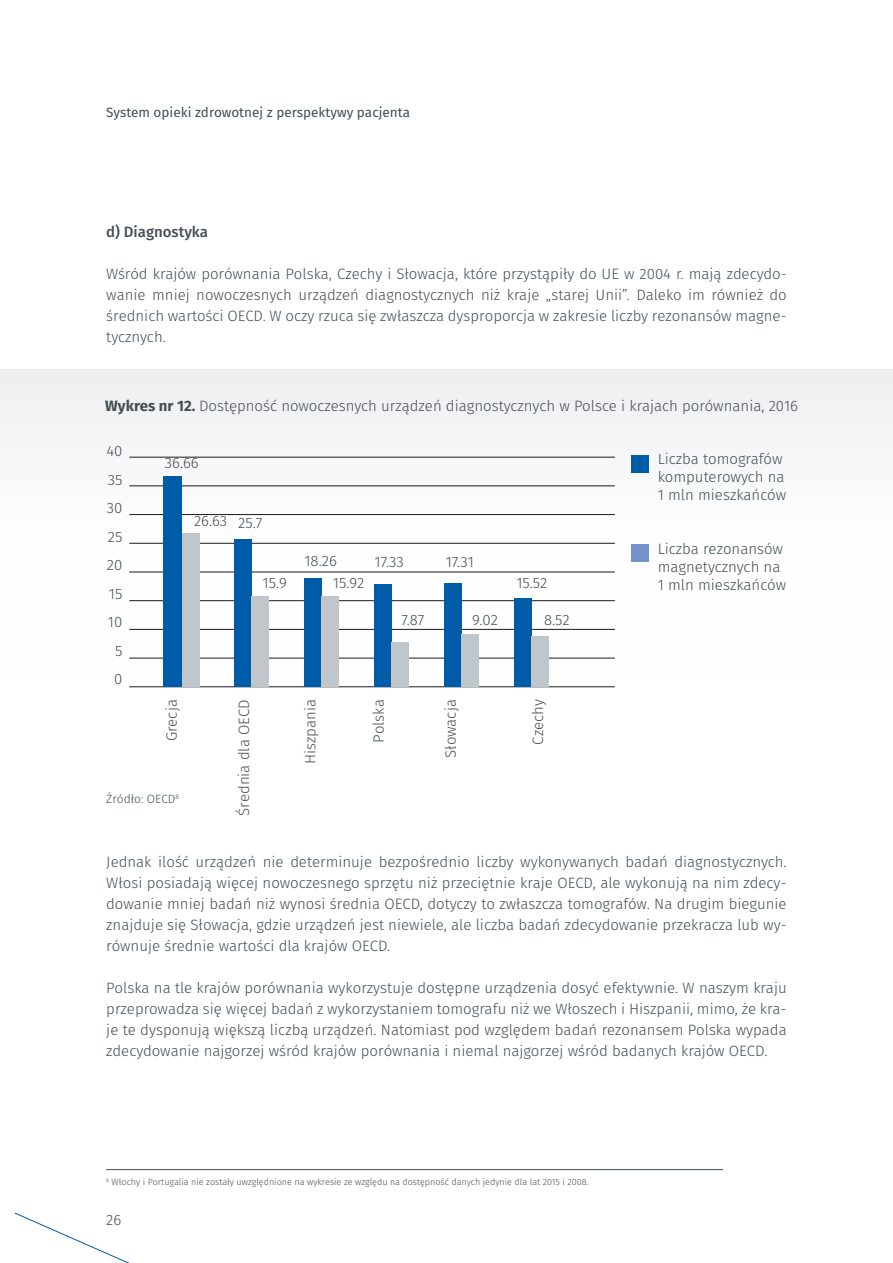
<style>
.page{position:relative;width:893px;height:1263px;background:#fff}
.page>*{position:absolute;margin:0;border:0;box-sizing:border-box;transform-origin:0 0}
.t1{font:300 15px/21px "Fira Sans";color:#434e54;text-align:justify}
.t2{font:500 15px "Fira Sans";color:#434e54}
.t3{font:13.5px "Fira Sans";color:#434e54}
.t4{font:300 12px "Fira Sans";color:#434e54}
.t5{font:300 9px "Fira Sans";color:#434e54}
.s1{font-weight:700}
</style>
<div class="page">
<div style="left:0;top:369px;width:893px;height:305px;background:linear-gradient(to right,#f6f7f7,#f8f9f9)"></div>
<div style="left:632px;top:456px;width:17px;height:17px;background:#005ca8"></div>
<div style="left:632px;top:545px;width:17px;height:17px;background:#7292c9"></div>
<hr style="left:106px;top:1169px;width:617px;height:1px;background:#434e54">
<hr style="left:129px;top:457px;width:486px;height:1px;background:#1c1b1a">
<hr style="left:129px;top:486px;width:486px;height:1px;background:#1c1b1a">
<hr style="left:129px;top:514px;width:486px;height:1px;background:#1c1b1a">
<hr style="left:129px;top:543px;width:486px;height:1px;background:#1c1b1a">
<hr style="left:129px;top:572px;width:486px;height:1px;background:#1c1b1a">
<hr style="left:129px;top:600px;width:486px;height:1px;background:#1c1b1a">
<hr style="left:129px;top:629px;width:486px;height:1px;background:#1c1b1a">
<hr style="left:129px;top:658px;width:486px;height:1px;background:#1c1b1a">
<hr style="left:129px;top:686px;width:486px;height:1px;background:#1c1b1a">
<div style="left:514px;top:598px;width:17px;height:89px;background:#005ca8"></div>
<div style="left:531px;top:636px;width:17px;height:51px;background:#c0c7cc"></div>
<div style="left:374px;top:584px;width:17px;height:103px;background:#005ca8"></div>
<div style="left:391px;top:643px;width:17px;height:44px;background:#c0c7cc"></div>
<div style="left:444px;top:583px;width:17px;height:104px;background:#005ca8"></div>
<div style="left:461px;top:635px;width:17px;height:52px;background:#c0c7cc"></div>
<div style="left:304px;top:578px;width:17px;height:109px;background:#005ca8"></div>
<div style="left:321px;top:597px;width:17px;height:90px;background:#c0c7cc"></div>
<div style="left:234px;top:539px;width:17px;height:148px;background:#005ca8"></div>
<div style="left:251px;top:597px;width:17px;height:90px;background:#c0c7cc"></div>
<div style="left:164px;top:477px;width:18px;height:210px;background:#005ca8"></div>
<div style="left:182px;top:533px;width:17px;height:154px;background:#c0c7cc"></div>
<svg style="left:15px;top:1213px;width:115px;height:50px"></svg>
<p class="t3" style="left:106px;top:102px;width:305px">System opieki zdrowotnej z perspektywy pacjenta</p>
<p class="t2" style="left:106px;top:221px;width:103px">d) Diagnostyka</p>
<p class="t1" style="left:106px;top:263px;width:682px">Wśród krajów porównania Polska, Czechy i Słowacja, które przystąpiły do UE w 2004 r. mają zdecydo&shy;wanie mniej nowoczesnych urządzeń diagnostycznych niż kraje „starej Unii”. Daleko im również do średnich wartości OECD. W oczy rzuca się zwłaszcza dysproporcja w zakresie liczby rezonansów magne&shy;tycznych.</p>
<p class="t1" style="left:105px;top:396px;width:694px"><span class="s1">Wykres nr 12.</span> Dostępność nowoczesnych urządzeń diagnostycznych w Polsce i krajach porównania, 2016</p>
<p class="t1" style="left:106px;top:437px;width:18px;line-height:28.5px;text-align:center">40<br>35<br>30<br>25<br>20<br>15<br>10<br>5<br>0</p>
<p class="t1" style="left:165px;top:453px;width:35px">36.66</p>
<p class="t1" style="left:194px;top:511px;width:35px">26.63</p>
<p class="t1" style="left:238px;top:512px;width:26px">25.7</p>
<p class="t1" style="left:262px;top:572px;width:26px">15.9</p>
<p class="t1" style="left:333px;top:549px;width:33px;line-height:21.9px;text-indent:-28px">18.26<br>15.92</p>
<p class="t1" style="left:375px;top:551px;width:31px">17.33</p>
<p class="t1" style="left:401px;top:609px;width:24px">7.87</p>
<p class="t1" style="left:446px;top:551px;width:30px">17.31</p>
<p class="t1" style="left:472px;top:609px;width:28px">9.02</p>
<p class="t1" style="left:516px;top:572px;width:33px">15.52</p>
<p class="t1" style="left:544px;top:609px;width:27px">8.52</p>
<p class="t1" style="left:161px;top:741px;width:43px;rotate:-90deg">Grecja</p>
<p class="t1" style="left:233px;top:816px;width:118px;rotate:-90deg">Średnia dla OECD</p>
<p class="t1" style="left:300px;top:764px;width:66px;rotate:-90deg">Hiszpania</p>
<p class="t1" style="left:368px;top:743px;width:45px;rotate:-90deg">Polska</p>
<p class="t1" style="left:440px;top:758px;width:60px;rotate:-90deg">Słowacja</p>
<p class="t1" style="left:527px;top:745px;width:47px;rotate:-90deg">Czechy</p>
<p class="t4" style="left:106px;top:790px;width:74px">Źródło: OECD<sup>8</sup></p>
<p class="t1" style="left:658px;top:450px;width:130px;line-height:18px;text-align:left">Liczba tomografów komputerowych na<br>1 mln mieszkańców</p>
<p class="t1" style="left:658px;top:539px;width:130px;line-height:18px;text-align:left">Liczba rezonansów magnetycznych na<br>1 mln mieszkańców</p>
<p class="t1" style="left:106px;top:852px;width:682px">Jednak ilość urządzeń nie determinuje bezpośrednio liczby wykonywanych badań diagnostycznych.<br>Włosi posiadają więcej nowoczesnego sprzętu niż przeciętnie kraje OECD, ale wykonują na nim zdecy&shy;dowanie mniej badań niż wynosi średnia OECD, dotyczy to zwłaszcza tomografów. Na drugim biegunie znajduje się Słowacja, gdzie urządzeń jest niewiele, ale liczba badań zdecydowanie przekracza lub wy&shy;równuje średnie wartości dla krajów OECD.</p>
<p class="t1" style="left:106px;top:978px;width:682px">Polska na tle krajów porównania wykorzystuje dostępne urządzenia dosyć efektywnie. W naszym kraju przeprowadza się więcej badań z wykorzystaniem tomografu niż we Włoszech i Hiszpanii, mimo, że kra&shy;je te dysponują większą liczbą urządzeń. Natomiast pod względem badań rezonansem Polska wypada zdecydowanie najgorzej wśród krajów porównania i niemal najgorzej wśród badanych krajów OECD.</p>
<p class="t5" style="left:106px;top:1175px;width:484px"><sup>8</sup> Włochy i Portugalia nie zostały uwzględnione na wykresie ze względu na dostępność danych jedynie dla lat 2015 i 2008.</p>
<p class="t1" style="left:106px;top:1209px;width:17px">26</p>
</div>
